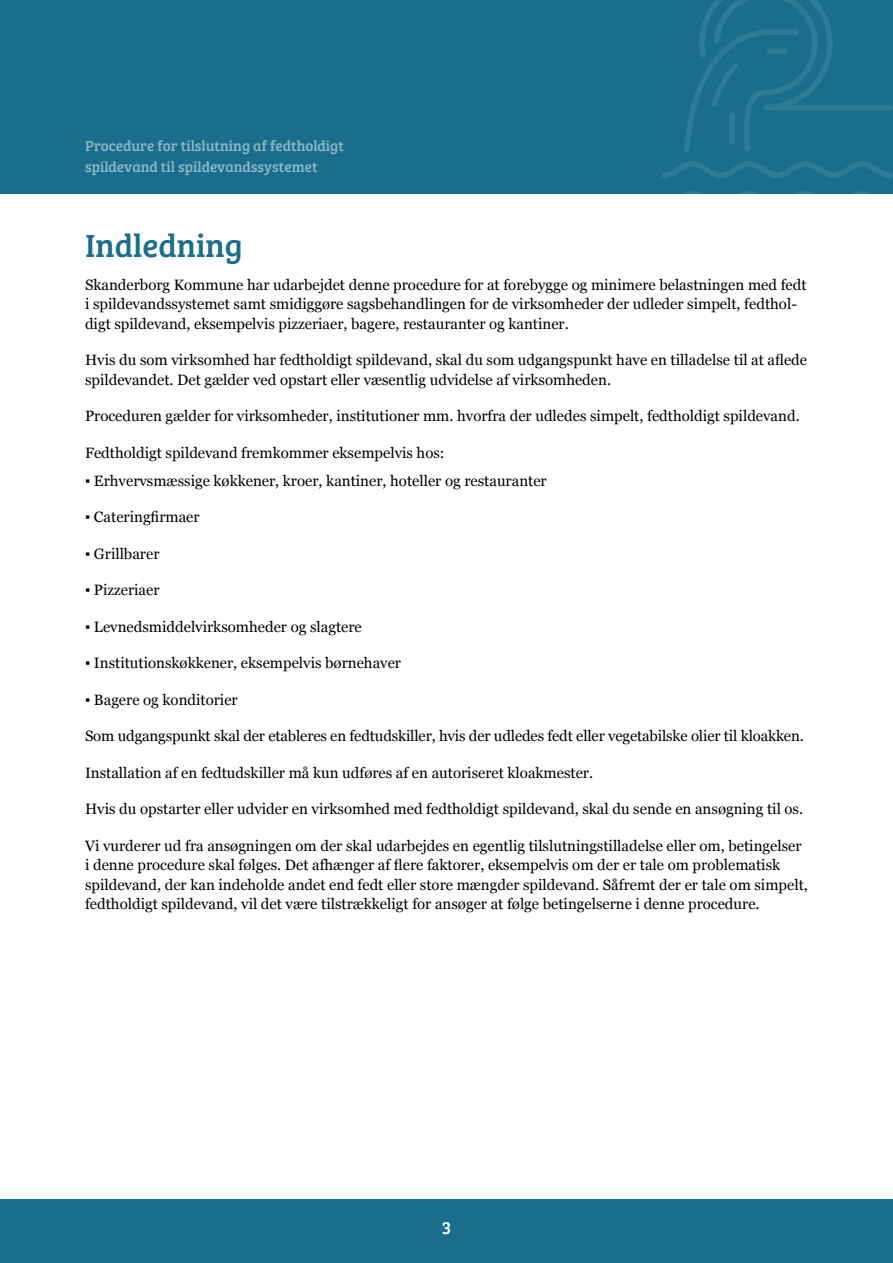
<style>
.page{position:relative;width:893px;height:1263px;background:#fff}
.page>*{position:absolute;margin:0;border:0;box-sizing:border-box;transform-origin:0 0}
.indledning{font:33px "Bree Serif";color:#1a6e8c}
.t1{font:18px "Bree Serif";color:#fff}
.Brød{font:15px/19.5px "Georgia";color:#000}
.t2{font:15px/21px "Bree Serif";color:#8cb6c6}
</style>
<div class="page">
<div style="left:0;top:0;width:893px;height:193px;background:#1a6e8c"></div>
<svg style="left:661px;top:161px;width:232px;height:17px"></svg>
<svg style="left:686px;top:191px;width:183px;height:2px"></svg>
<svg style="left:684px;top:0;width:209px;height:152px"></svg>
<div style="left:0;top:1199px;width:893px;height:64px;background:#1a6e8c"></div>
<p class="t2" style="left:85px;top:134px;width:261px">Procedure for tilslutning af fedtholdigt spildevand til spildevandssystemet</p>
<h2 class="indledning" style="left:85px;top:221px;width:159px">Indledning</h2>
<p class="Brød" style="left:85px;top:274px;width:723px">Skanderborg Kommune har udarbejdet denne procedure for at forebygge og minimere belastningen med fedt i spildevandssystemet samt smidiggøre sagsbehandlingen for de virksomheder der udleder simpelt, fedthol&shy;digt spildevand, eksempelvis pizzeriaer, bagere, restauranter og kantiner.</p>
<p class="Brød" style="left:85px;top:350px;width:724px">Hvis du som virksomhed har fedtholdigt spildevand, skal du som udgangspunkt have en tilladelse til at aflede spildevandet. Det gælder ved opstart eller væsentlig udvidelse af virksomheden.</p>
<p class="Brød" style="left:85px;top:406px;width:716px">Proceduren gælder for virksomheder, institutioner mm. hvorfra der udledes simpelt, fedtholdigt spildevand.</p>
<p class="Brød" style="left:85px;top:442px;width:361px">Fedtholdigt spildevand fremkommer eksempelvis hos:</p>
<p class="Brød" style="left:85px;top:470px;width:463px">▪ Erhvervsmæssige køkkener, kroer, kantiner, hoteller og restauranter</p>
<p class="Brød" style="left:85px;top:507px;width:116px">▪ Cateringfirmaer</p>
<p class="Brød" style="left:85px;top:543px;width:76px">▪ Grillbarer</p>
<p class="Brød" style="left:85px;top:580px;width:76px">▪ Pizzeriaer</p>
<p class="Brød" style="left:85px;top:616px;width:278px">▪ Levnedsmiddelvirksomheder og slagtere</p>
<p class="Brød" style="left:85px;top:653px;width:318px">▪ Institutionskøkkener, eksempelvis børnehaver</p>
<p class="Brød" style="left:85px;top:689px;width:154px">▪ Bagere og konditorier</p>
<p class="Brød" style="left:85px;top:726px;width:720px">Som udgangspunkt skal der etableres en fedtudskiller, hvis der udledes fedt eller vegetabilske olier til kloakken.</p>
<p class="Brød" style="left:85px;top:762px;width:510px">Installation af en fedtudskiller må kun udføres af en autoriseret kloakmester.</p>
<p class="Brød" style="left:85px;top:799px;width:720px">Hvis du opstarter eller udvider en virksomhed med fedtholdigt spildevand, skal du sende en ansøgning til os.</p>
<p class="Brød" style="left:85px;top:835px;width:724px">Vi vurderer ud fra ansøgningen om der skal udarbejdes en egentlig tilslutningstilladelse eller om, betingelser i denne procedure skal følges. Det afhænger af flere faktorer, eksempelvis om der er tale om problematisk spildevand, der kan indeholde andet end fedt eller store mængder spildevand. Såfremt der er tale om simpelt, fedtholdigt spildevand, vil det være tilstrækkeligt for ansøger at følge betingelserne i denne procedure.</p>
<p class="t1" style="left:442px;top:1214px;width:10px">3</p>
</div>
